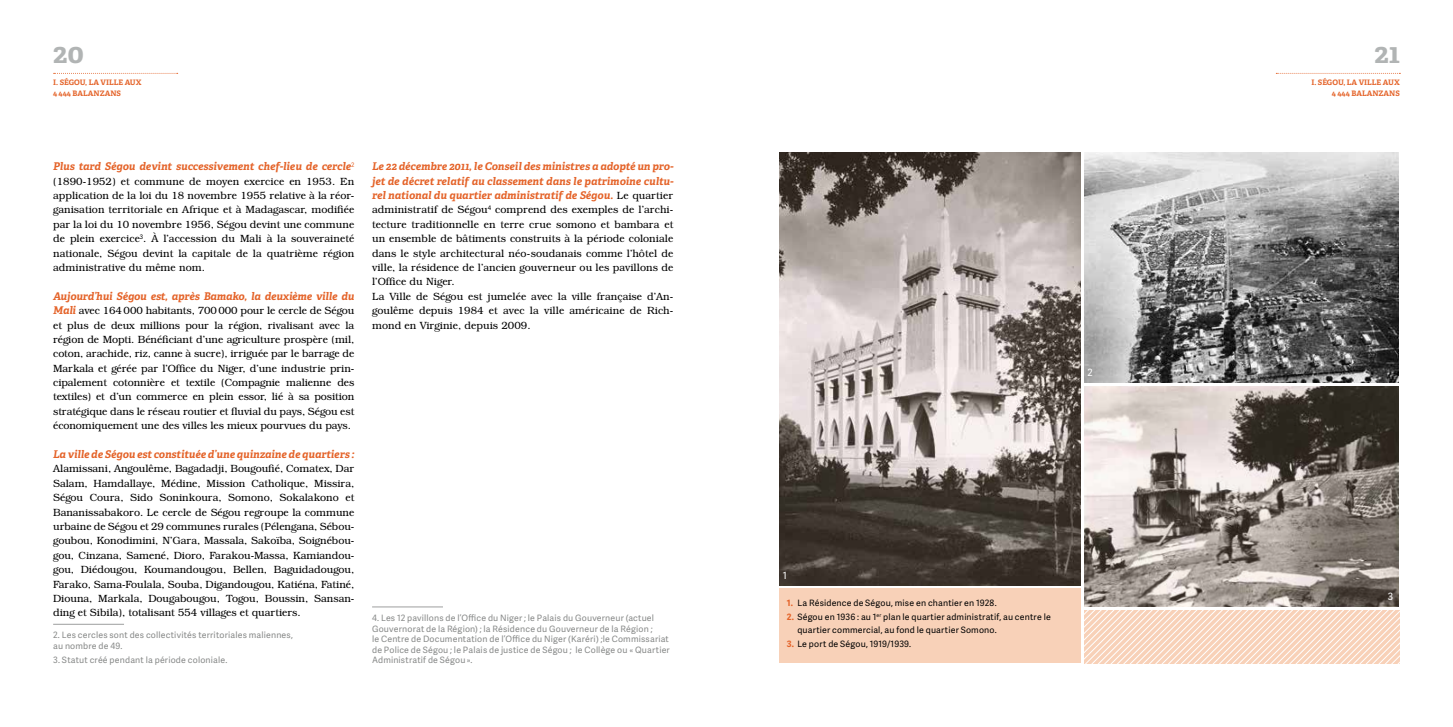
<style>
.page{position:relative;width:1453px;height:727px;background:#fff}
.page>*{position:absolute;margin:0;border:0;box-sizing:border-box;transform-origin:0 0}
.t1{font:700 27.5px "Adelle Basic";color:#b1b4b4}
.t2{font:300 10.62px/14.4px "Bookman IT Cby BT";color:#000;text-align:justify}
.t3{font:italic 700 10.62px/14.4px "Adelle Basic";color:#e46329;text-align:justify}
.t4{font:10px "Adelle Sans";color:#fff}
.t5{font:8.75px/10.5px "Adelle Sans";letter-spacing:.02em;color:#878988}
.t6{font:8.75px/12.5px "Adelle Sans";letter-spacing:.02em;color:#000}
.t7{font:700 7.5px/11.2px "Adelle Basic";color:#e46329;text-align:right}
.s1{font-family:"Adelle Basic";font-weight:700;font-style:italic;color:#e46329}
.s2{font-family:"Bookman IT Cby BT";font-weight:300;font-style:normal;color:#000}
.s3{font-weight:700;color:#e46329}
</style>
<div class="page">
<img style="left:780px;top:152px;width:301px;height:433px">
<img style="left:1084px;top:152px;width:315px;height:231px">
<img style="left:1084px;top:386px;width:315px;height:220px">
<svg style="left:1276px;top:73px;width:124px;height:1px"></svg>
<svg style="left:54px;top:73px;width:124px;height:1px"></svg>
<hr style="left:53px;top:623px;width:71px;height:1px;background:#9d9e9e">
<hr style="left:372px;top:606px;width:71px;height:1px;background:#9d9e9e">
<svg style="left:1084px;top:610px;width:316px;height:53px"></svg>
<div style="left:780px;top:588px;width:301px;height:75px;background:#f8d1b8"></div>
<h1 class="t1" style="left:53px;top:36px;width:32px">20</h1>
<p class="t7" style="left:53px;top:77px;width:90px;text-align:left">I. SÉGOU, LA VILLE AUX<br>4 444 BALANZANS</p>
<p class="t3" style="left:53px;top:159px;width:303px">Plus tard Ségou devint successivement chef-lieu de cercle<sup>2</sup></p>
<p class="t2" style="left:53px;top:174px;width:303px">(1890-1952) et commune de moyen exercice en 1953. En application de la loi du 18 novembre 1955 relative à la réor&shy;ganisation territoriale en Afrique et à Madagascar, modifiée par la loi du 10 novembre 1956, Ségou devint une commune de plein exercice<sup>3</sup>. À l’accession du Mali à la souveraineté nationale, Ségou devint la capitale de la quatrième région administrative du même nom.</p>
<p class="t3" style="left:53px;top:289px;width:303px">Aujourd’hui Ségou est, après Bamako, la deuxième ville du</p>
<p class="t2" style="left:53px;top:303px;width:303px"><span class="s1">Mali</span> avec 164 000 habitants, 700 000 pour le cercle de Ségou et plus de deux millions pour la région, rivalisant avec la région de Mopti. Bénéficiant d’une agriculture prospère (mil, coton, arachide, riz, canne à sucre), irriguée par le barrage de Markala et gérée par l’Office du Niger, d’une industrie prin&shy;cipalement cotonnière et textile (Compagnie malienne des textiles) et d’un commerce en plein essor, lié à sa position stratégique dans le réseau routier et fluvial du pays, Ségou est économiquement une des villes les mieux pourvues du pays.</p>
<p class="t3" style="left:53px;top:447px;width:303px">La ville de Ségou est constituée d’une quinzaine de quartiers :</p>
<p class="t2" style="left:53px;top:461px;width:303px">Alamissani, Angoulême, Bagadadji, Bougoufié, Comatex, Dar Salam, Hamdallaye, Médine, Mission Catholique, Missira, Ségou Coura, Sido Soninkoura, Somono, Sokalakono et Bananissabakoro. Le cercle de Ségou regroupe la commune urbaine de Ségou et 29 communes rurales (Pélengana, Sébou&shy;goubou, Konodimini, N’Gara, Massala, Sakoïba, Soignébou&shy;gou, Cinzana, Samené, Dioro, Farakou-Massa, Kamiandou&shy;gou, Diédougou, Koumandougou, Bellen, Baguidadougou, Farako, Sama-Foulala, Souba, Digandougou, Katiéna, Fatiné, Diouna, Markala, Dougabougou, Togou, Boussin, Sansan&shy;ding et Sibila), totalisant 554 villages et quartiers.</p>
<p class="t5" style="left:53px;top:629px;width:241px">2. Les cercles sont des collectivités territoriales maliennes, au nombre de 49.</p>
<p class="t5" style="left:53px;top:654px;width:176px">3. Statut créé pendant la période coloniale.</p>
<p class="t3" style="left:372px;top:159px;width:303px">Le 22 décembre 2011, le Conseil des ministres a adopté un pro&shy;jet de décret relatif au classement dans le patrimoine cultu&shy;rel national du quartier administratif de Ségou. <span class="s2">Le quartier</span></p>
<p class="t2" style="left:372px;top:202px;width:303px;text-align:left">administratif de Ségou<sup>4</sup> comprend des exemples de l’archi&shy;tecture traditionnelle en terre crue somono et bambara et un ensemble de bâtiments construits à la période coloniale dans le style architectural néo-soudanais comme l’hôtel de ville, la résidence de l’ancien gouverneur ou les pavillons de l’Office du Niger.<br>La Ville de Ségou est jumelée avec la ville française d’An&shy;goulême depuis 1984 et avec la ville américaine de Rich&shy;mond en Virginie, depuis 2009.</p>
<p class="t5" style="left:372px;top:612px;width:299px">4. Les 12 pavillons de l’Office du Niger ; le Palais du Gouverneur (actuel Gouvernorat de la Région) ; la Résidence du Gouverneur de la Région ;<br>le Centre de Documentation de l’Office du Niger (Karéri) ;le Commissariat de Police de Ségou ; le Palais de justice de Ségou ; le Collège ou « Quartier Administratif de Ségou ».</p>
<p class="t4" style="left:1087px;top:365px;width:7px">2</p>
<p class="t4" style="left:783px;top:567px;width:6px">1</p>
<p class="t6" style="left:787px;top:596px;width:211px"><span class="s3">1.</span> La Résidence de Ségou, mise en chantier en 1928.</p>
<p class="t6" style="left:797px;top:610px;width:255px;text-indent:-11px"><span class="s3">2.</span> Ségou en 1936 : au 1<sup>er</sup> plan le quartier administratif, au centre le quartier commercial, au fond le quartier Somono.</p>
<p class="t6" style="left:787px;top:637px;width:126px"><span class="s3">3.</span> Le port de Ségou, 1919/1939.</p>
<h1 class="t1" style="left:1374px;top:36px;width:27px">21</h1>
<p class="t7" style="left:1311px;top:77px;width:90px">I. SÉGOU, LA VILLE AUX<br>4 444 BALANZANS</p>
<p class="t4" style="left:1388px;top:589px;width:7px">3</p>
</div>
